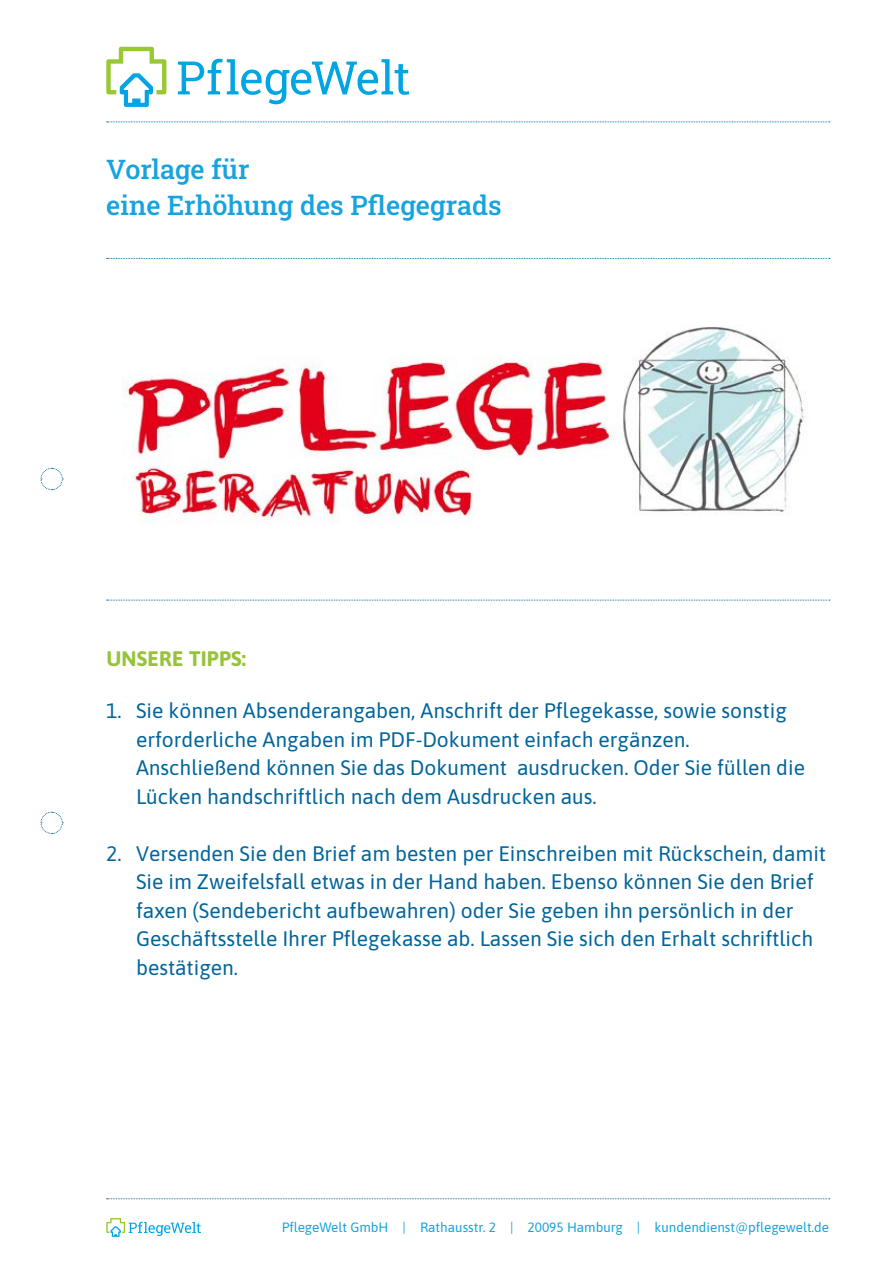
<style>
.page{position:relative;width:893px;height:1263px;background:#fff}
.page>*{position:absolute;margin:0;border:0;box-sizing:border-box;transform-origin:0 0}
.t1{font:27px/36px "Roboto Slab";color:#17a3de}
.t2{font:21px/28.5px "Asap";color:#00649a}
.t3{font:21px "Asap";letter-spacing:.01em;color:#97c33a}
.t4{font:13.5px "Asap";color:#17a3de}
</style>
<div class="page">
<svg style="left:107px;top:122px;width:723px;height:1px"></svg>
<svg style="left:107px;top:258px;width:723px;height:1px"></svg>
<svg style="left:107px;top:600px;width:723px;height:1px"></svg>
<svg style="left:106px;top:47px;width:60px;height:60px"></svg>
<svg style="left:178px;top:59px;width:231px;height:45px"></svg>
<img style="left:123px;top:326px;width:683px;height:198px">
<svg style="left:40px;top:468px;width:23px;height:22px"></svg>
<svg style="left:40px;top:811px;width:23px;height:23px"></svg>
<svg style="left:107px;top:1198px;width:723px;height:1px"></svg>
<svg style="left:106px;top:1218px;width:95px;height:19px"></svg>
<p class="t1" style="left:106px;top:150px;width:397px">Vorlage für<br>eine Erhöhung des Pflegegrads</p>
<p class="t3" style="left:106px;top:644px;width:141px">UNSERE TIPPS:</p>
<p class="t2" style="left:136px;top:696px;width:670px;text-indent:-30px">1. Sie können Absenderangaben, Anschrift der Pflegekasse, sowie sonstig erforderliche Angaben im PDF-Dokument einfach ergänzen.<br>Anschließend können Sie das Dokument ausdrucken. Oder Sie füllen die Lücken handschriftlich nach dem Ausdrucken aus.</p>
<p class="t2" style="left:136px;top:838px;width:691px;text-indent:-30px">2. Versenden Sie den Brief am besten per Einschreiben mit Rückschein, damit Sie im Zweifelsfall etwas in der Hand haben. Ebenso können Sie den Brief faxen (Sendebericht aufbewahren) oder Sie geben ihn persönlich in der Geschäftsstelle Ihrer Pflegekasse ab. Lassen Sie sich den Erhalt schriftlich bestätigen.</p>
<p class="t4" style="left:282px;top:1218px;width:549px">PflegeWelt GmbH | Rathausstr. 2 | 20095 Hamburg | kundendienst@pflegewelt.de</p>
</div>
